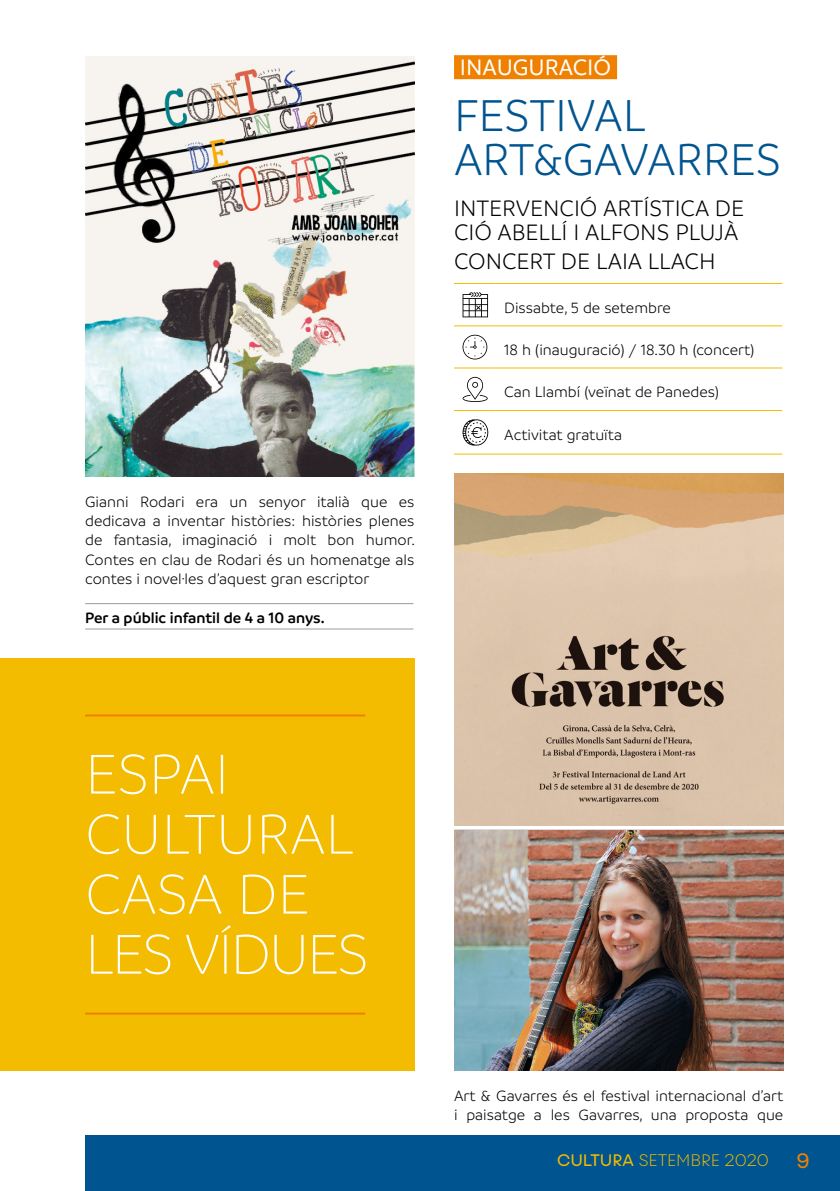
<style>
.page{position:relative;width:840px;height:1191px;background:#fff}
.page>*{position:absolute;margin:0;border:0;box-sizing:border-box;transform-origin:0 0}
.SECCIÓ{font:300 60px/60px "Branding";color:#fff}
.TITOL{font:300 48px/44px "Branding";letter-spacing:-.005em;color:#005490}
.SUBTITOL{font:300 24px/24px "Branding";color:#000}
.TIPUS{font:500 24px "Branding";color:#fff}
.t1{font:20px "Fibra One";color:#f08100}
.descripció{font:300 16px/19.2px "Branding";color:#000;text-align:justify}
.t2{font:600 16px "Branding";color:#000}
.DATA{font:300 16px "Branding";color:#000}
.t3{font:200 16px "Fibra One";color:#f4bc00}
.s1{font-weight:400}
</style>
<div class="page">
<div style="left:85px;top:1135px;width:754px;height:56px;background:#005490"></div>
<div style="left:0;top:658px;width:414px;height:412px;background:#f4bc00"></div>
<img style="left:85px;top:57px;width:329px;height:419px">
<hr style="left:85px;top:603px;width:328px;height:1px;background:#9d9d9c">
<hr style="left:85px;top:628px;width:328px;height:1px;background:#9d9d9c">
<hr style="left:85px;top:714px;width:280px;height:2px;background:#f08100">
<hr style="left:85px;top:1012px;width:280px;height:2px;background:#f08100">
<div style="left:454px;top:55px;width:162px;height:24px;background:#f08100"></div>
<hr style="left:454px;top:410px;width:41px;height:1px;background:#f4bc00">
<hr style="left:454px;top:453px;width:41px;height:1px;background:#f4bc00">
<hr style="left:495px;top:410px;width:287px;height:1px;background:#f4bc00">
<hr style="left:495px;top:453px;width:287px;height:1px;background:#f4bc00">
<hr style="left:454px;top:283px;width:41px;height:1px;background:#f4bc00">
<hr style="left:495px;top:283px;width:287px;height:1px;background:#f4bc00">
<hr style="left:454px;top:325px;width:41px;height:1px;background:#f4bc00">
<hr style="left:495px;top:325px;width:287px;height:1px;background:#f4bc00">
<hr style="left:454px;top:367px;width:41px;height:1px;background:#f4bc00">
<hr style="left:495px;top:367px;width:287px;height:1px;background:#f4bc00">
<svg style="left:462px;top:292px;width:26px;height:25px"></svg>
<svg style="left:462px;top:335px;width:25px;height:24px"></svg>
<svg style="left:462px;top:377px;width:25px;height:25px"></svg>
<svg style="left:462px;top:419px;width:26px;height:26px"></svg>
<img style="left:454px;top:473px;width:328px;height:352px">
<img style="left:454px;top:830px;width:328px;height:240px">
<p class="descripció" style="left:85px;top:492px;width:331px">Gianni Rodari era un senyor italià que es dedicava a inventar històries: històries plenes de fantasia, imaginació i molt bon humor.<br>Contes en clau de Rodari és un homenatge als contes i novel·les d’aquest gran escriptor</p>
<p class="t2" style="left:85px;top:609px;width:241px">Per a públic infantil de 4 a 10 anys.</p>
<p class="TIPUS" style="left:459px;top:55px;width:153px">INAUGURACIÓ</p>
<p class="TITOL" style="left:454px;top:93px;width:328px">FESTIVAL<br>ART&amp;GAVARRES</p>
<p class="SUBTITOL" style="left:454px;top:196px;width:291px">INTERVENCIÓ ARTÍSTICA DE<br>CIÓ ABELLÍ I ALFONS PLUJÀ</p>
<p class="SUBTITOL" style="left:454px;top:250px;width:263px">CONCERT DE LAIA LLACH</p>
<p class="DATA" style="left:504px;top:299px;width:168px">Dissabte, 5 de setembre</p>
<p class="descripció" style="left:504px;top:340px;width:251px">18 h (inauguració) / 18.30 h (concert)</p>
<p class="descripció" style="left:504px;top:383px;width:216px">Can Llambí (veïnat de Panedes)</p>
<p class="descripció" style="left:504px;top:426px;width:119px">Activitat gratuïta</p>
<p class="SECCIÓ" style="left:85px;top:745px;width:285px">ESPAI<br>CULTURAL<br>CASA DE<br>LES VÍDUES</p>
<p class="descripció" style="left:454px;top:1086px;width:330px">Art &amp; Gavarres és el festival internacional d’art i paisatge a les Gavarres, una proposta que</p>
<p class="t3" style="left:556px;top:1150px;width:213px"><span class="s1">CULTURA</span> SETEMBRE 2020</p>
<p class="t1" style="left:796px;top:1148px;width:15px">9</p>
</div>
